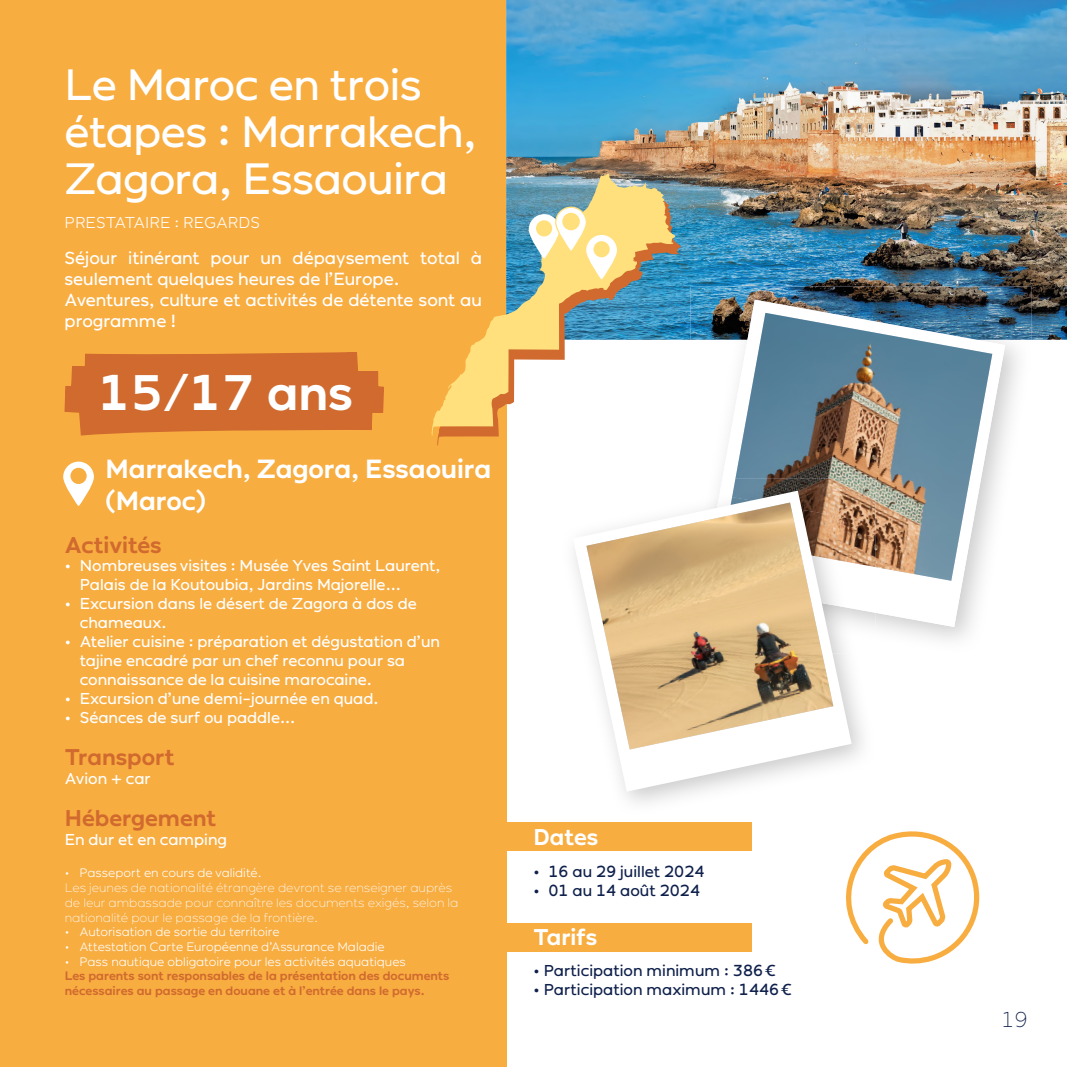
<style>
.page{position:relative;width:1067px;height:1067px;background:#fff}
.page>*{position:absolute;margin:0;border:0;box-sizing:border-box;transform-origin:0 0}
.t1{font:500 49px "Ondo";color:#fff}
.t2{font:43.75px/47.2px "Ondo";letter-spacing:-.01em;color:#fff}
.t3{font:500 26.25px/31.5px "Ondo";color:#fff}
.t4{font:500 22.75px "Ondo";color:#d06a2e}
.t5{font:500 22.75px "Ondo";color:#fff}
.t6{font:200 21px "Ondo";color:#0e204b}
.t7{font:17.5px/21px "Ondo";color:#fff}
.t8{font:15.75px/18.9px "Ondo";color:#fff}
.t9{font:15.75px "Ondo";color:#0e204b}
.t10{font:300 15.75px "Ondo";color:#fff}
.t11{font:300 12.25px "Ondo";color:#fff}
.t12{font:200 12.25px/14.7px "Ondo";color:#fff}
.t13{font:500 12.25px/14.7px "Ondo";color:#d06a2e}
</style>
<div class="page">
<div style="left:0;top:0;width:506px;height:1067px;background:#f8ad41"></div>
<svg style="left:63px;top:461px;width:31px;height:45px"></svg>
<div style="left:70px;top:468px;width:17px;height:16px;background:#f8ad41;border-radius:50%"></div>
<img style="left:506px;top:0;width:561px;height:340px">
<div style="left:455px;top:822px;width:297px;height:29px;background:#f8ad41"></div>
<div style="left:455px;top:923px;width:297px;height:28px;background:#f8ad41"></div>
<svg style="left:64px;top:352px;width:443px;height:99px"></svg>
<svg style="left:846px;top:831px;width:134px;height:133px"></svg>
<svg style="left:437px;top:184px;width:244px;height:262px"></svg>
<svg style="left:431px;top:174px;width:244px;height:262px"></svg>
<svg style="left:529px;top:206px;width:88px;height:73px"></svg>
<div style="left:563px;top:213px;width:16px;height:17px;background:#ffe07d;border-radius:50%"></div>
<div style="left:562px;top:213px;width:18px;height:17px;border:1px solid #ffe07d;border-radius:50%"></div>
<img style="left:690px;top:286px;width:341px;height:354px">
<svg style="left:703px;top:300px;width:302px;height:327px"></svg>
<svg style="left:724px;top:313px;width:11px;height:166px"></svg>
<img style="left:735px;top:313px;width:257px;height:268px">
<img style="left:690px;top:479px;width:185px;height:161px">
<img style="left:703px;top:479px;width:172px;height:134px">
<img style="left:732px;top:479px;width:50px;height:11px">
<img style="left:782px;top:479px;width:50px;height:11px">
<img style="left:832px;top:479px;width:43px;height:36px">
<img style="left:851px;top:515px;width:24px;height:52px">
<svg style="left:573px;top:490px;width:278px;height:301px"></svg>
<img style="left:586px;top:502px;width:247px;height:247px">
<h2 class="t2" style="left:64px;top:60px;width:414px">Le Maroc en trois étapes : Marrakech,<br>Zagora, Essaouira</h2>
<p class="t10" style="left:64px;top:213px;width:197px">PRESTATAIRE : REGARDS</p>
<p class="t7" style="left:64px;top:247px;width:419px">Séjour itinérant pour un dépaysement total à seulement quelques heures de l’Europe.<br>Aventures, culture et activités de détente sont au programme !</p>
<h1 class="t1" style="left:98px;top:363px;width:257px">15/17 ans</h1>
<h3 class="t3" style="left:106px;top:453px;width:387px">Marrakech, Zagora, Essaouira (Maroc)</h3>
<h3 class="t4" style="left:65px;top:531px;width:98px">Activités</h3>
<p class="t8" style="left:80px;top:556px;width:362px;text-indent:-15px">• Nombreuses visites : Musée Yves Saint Laurent,<br>Palais de la Koutoubia, Jardins Majorelle...</p>
<p class="t8" style="left:80px;top:594px;width:338px;text-indent:-15px">• Excursion dans le désert de Zagora à dos de chameaux.</p>
<p class="t8" style="left:80px;top:632px;width:362px;text-indent:-15px">• Atelier cuisine : préparation et dégustation d’un tajine encadré par un chef reconnu pour sa connaissance de la cuisine marocaine.</p>
<p class="t8" style="left:65px;top:688px;width:315px">• Excursion d’une demi-journée en quad.</p>
<p class="t8" style="left:65px;top:707px;width:232px">• Séances de surf ou paddle...</p>
<h3 class="t4" style="left:65px;top:743px;width:111px">Transport</h3>
<p class="t8" style="left:65px;top:768px;width:87px">Avion + car</p>
<h3 class="t4" style="left:65px;top:804px;width:153px">Hébergement</h3>
<p class="t8" style="left:65px;top:829px;width:164px">En dur et en camping</p>
<p class="t11" style="left:65px;top:866px;width:199px">• Passeport en cours de validité.</p>
<p class="t12" style="left:65px;top:880px;width:395px">Les jeunes de nationalité étrangère devront se renseigner auprès de leur ambassade pour connaître les documents exigés, selon la nationalité pour le passage de la frontière.</p>
<p class="t11" style="left:65px;top:924px;width:216px">• Autorisation de sortie du territoire</p>
<p class="t11" style="left:65px;top:939px;width:321px">• Attestation Carte Européenne d’Assurance Maladie</p>
<p class="t11" style="left:65px;top:954px;width:343px">• Pass nautique obligatoire pour les activités aquatiques</p>
<p class="t13" style="left:65px;top:968px;width:386px">Les parents sont responsables de la présentation des documents nécessaires au passage en douane et à l’entrée dans le pays.</p>
<h3 class="t5" style="left:533px;top:823px;width:66px">Dates</h3>
<p class="t9" style="left:533px;top:862px;width:172px">• 16 au 29 juillet 2024</p>
<p class="t9" style="left:533px;top:880px;width:168px">• 01 au 14 août 2024</p>
<h3 class="t5" style="left:533px;top:923px;width:65px">Tarifs</h3>
<p class="t9" style="left:533px;top:961px;width:244px">• Participation minimum : 386 €</p>
<p class="t9" style="left:533px;top:980px;width:260px">• Participation maximum : 1446 €</p>
<h3 class="t6" style="left:1001px;top:1007px;width:27px">19</h3>
</div>
